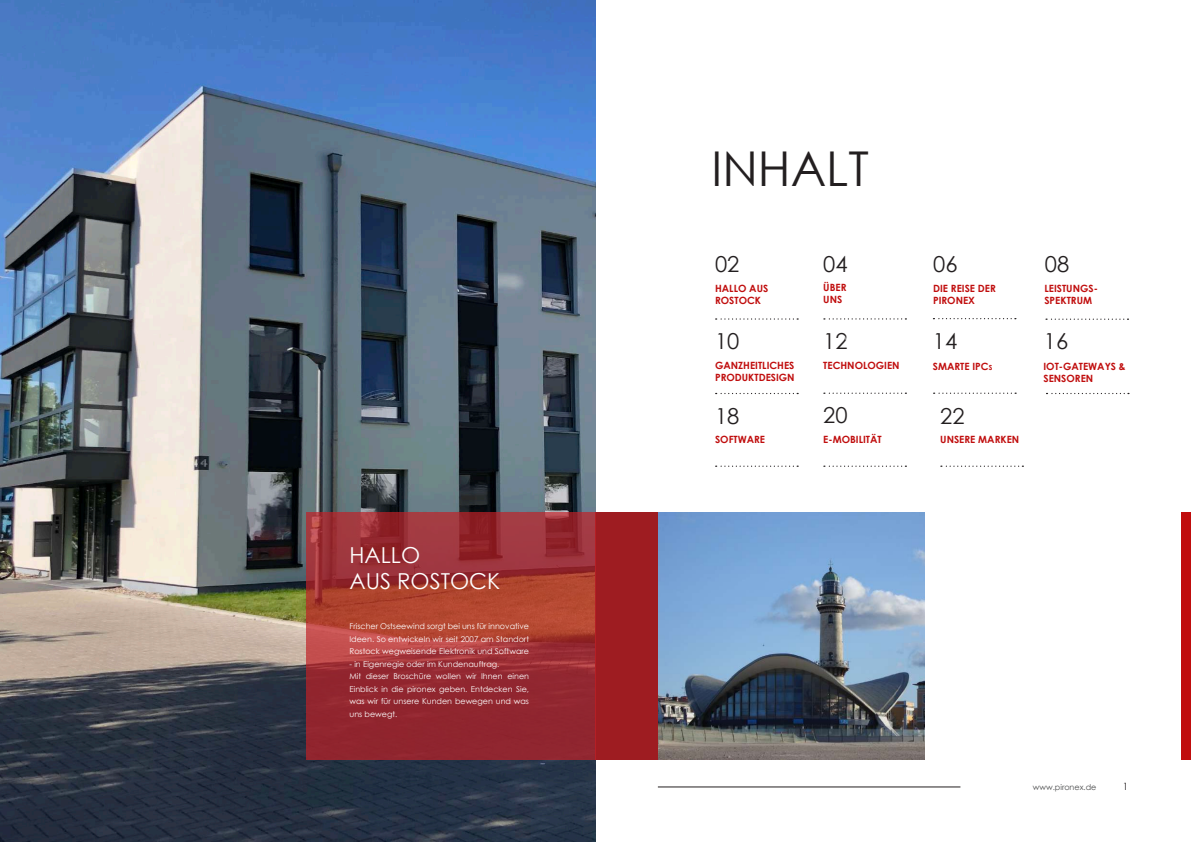
<style>
.page{position:relative;width:1191px;height:842px;background:#fff}
.page>*{position:absolute;margin:0;border:0;box-sizing:border-box;transform-origin:0 0}
.t1{font:48px "Century Gothic";color:#231f20}
.t2{font:22px "Century Gothic";color:#231f20}
.t3{font:22px/26.4px "Century Gothic";color:#fff}
.t4{font:700 10px/12px "Century Gothic";color:#c00d0d}
.t5{font:10px "Century Gothic";color:#231f20}
.t6{font:8px/12.5px "Century Gothic";color:#fff;text-align:justify}
.t7{font:8px "Century Gothic";color:#4b4c4d}
.s1{font-size:7px}
</style>
<div class="page">
<img style="left:0;top:0;width:595px;height:842px">
<img style="left:658px;top:512px;width:266px;height:247px">
<div style="left:595px;top:512px;width:63px;height:247px;background:#9e1c21"></div>
<div style="left:1181px;top:512px;width:10px;height:247px;background:#c00d0d"></div>
<svg style="left:306px;top:512px;width:289px;height:247px;background:#9e3233"></svg>
<svg style="left:715px;top:318px;width:83px;height:2px"></svg>
<svg style="left:715px;top:466px;width:83px;height:1px"></svg>
<svg style="left:933px;top:393px;width:83px;height:1px"></svg>
<svg style="left:824px;top:466px;width:82px;height:1px"></svg>
<svg style="left:824px;top:318px;width:82px;height:2px"></svg>
<svg style="left:1046px;top:319px;width:82px;height:1px"></svg>
<svg style="left:824px;top:393px;width:82px;height:1px"></svg>
<svg style="left:933px;top:318px;width:83px;height:1px"></svg>
<svg style="left:715px;top:393px;width:83px;height:1px"></svg>
<svg style="left:941px;top:466px;width:82px;height:1px"></svg>
<svg style="left:1046px;top:393px;width:83px;height:1px"></svg>
<hr style="left:658px;top:787px;width:302px;height:1px;background:#231f20">
<h2 class="t3" style="left:349px;top:541px;width:152px">HALLO<br>AUS ROSTOCK</h2>
<p class="t6" style="left:349px;top:620px;width:181px">Frischer Ostseewind sorgt bei uns für innovative Ideen. So entwickeln wir seit 2007 am Standort Rostock wegweisende Elektronik und Software</p>
<p class="t6" style="left:349px;top:657px;width:181px;text-align:left">- in Eigenregie oder im Kundenauftrag.<br>Mit dieser Broschüre wollen wir Ihnen einen Einblick in die pironex geben. Entdecken Sie, was wir für unsere Kunden bewegen und was uns bewegt.</p>
<h1 class="t1" style="left:711px;top:135px;width:159px">INHALT</h1>
<h2 class="t2" style="left:715px;top:249px;width:26px">02</h2>
<h2 class="t2" style="left:823px;top:248px;width:26px">04</h2>
<h2 class="t2" style="left:933px;top:249px;width:26px">06</h2>
<h2 class="t2" style="left:1045px;top:249px;width:26px">08</h2>
<p class="t4" style="left:715px;top:281px;width:55px">HALLO AUS<br>ROSTOCK</p>
<p class="t4" style="left:823px;top:281px;width:25px">ÜBER<br>UNS</p>
<p class="t4" style="left:933px;top:281px;width:64px">DIE REISE DER<br>PIRONEX</p>
<p class="t4" style="left:1044px;top:281px;width:55px">LEISTUNGS-<br>SPEKTRUM</p>
<h2 class="t2" style="left:715px;top:325px;width:26px">10</h2>
<h2 class="t2" style="left:823px;top:325px;width:26px">12</h2>
<h2 class="t2" style="left:933px;top:325px;width:26px">14</h2>
<h2 class="t2" style="left:1044px;top:325px;width:26px">16</h2>
<p class="t4" style="left:715px;top:359px;width:81px">GANZHEITLICHES<br>PRODUKTDESIGN</p>
<p class="t4" style="left:823px;top:359px;width:78px">TECHNOLOGIEN</p>
<p class="t4" style="left:933px;top:360px;width:61px">SMARTE IPC<span class="s1">S</span></p>
<p class="t4" style="left:1043px;top:360px;width:84px">IOT-GATEWAYS &amp;<br>SENSOREN</p>
<h2 class="t2" style="left:715px;top:400px;width:26px">18</h2>
<h2 class="t2" style="left:823px;top:400px;width:26px">20</h2>
<h2 class="t2" style="left:940px;top:400px;width:26px">22</h2>
<p class="t4" style="left:715px;top:433px;width:51px">SOFTWARE</p>
<p class="t4" style="left:823px;top:433px;width:60px">E-MOBILITÄT</p>
<p class="t4" style="left:940px;top:433px;width:80px">UNSERE MARKEN</p>
<p class="t7" style="left:1032px;top:781px;width:65px">www.pironex.de</p>
<p class="t5" style="left:1122px;top:779px;width:7px">1</p>
</div>
